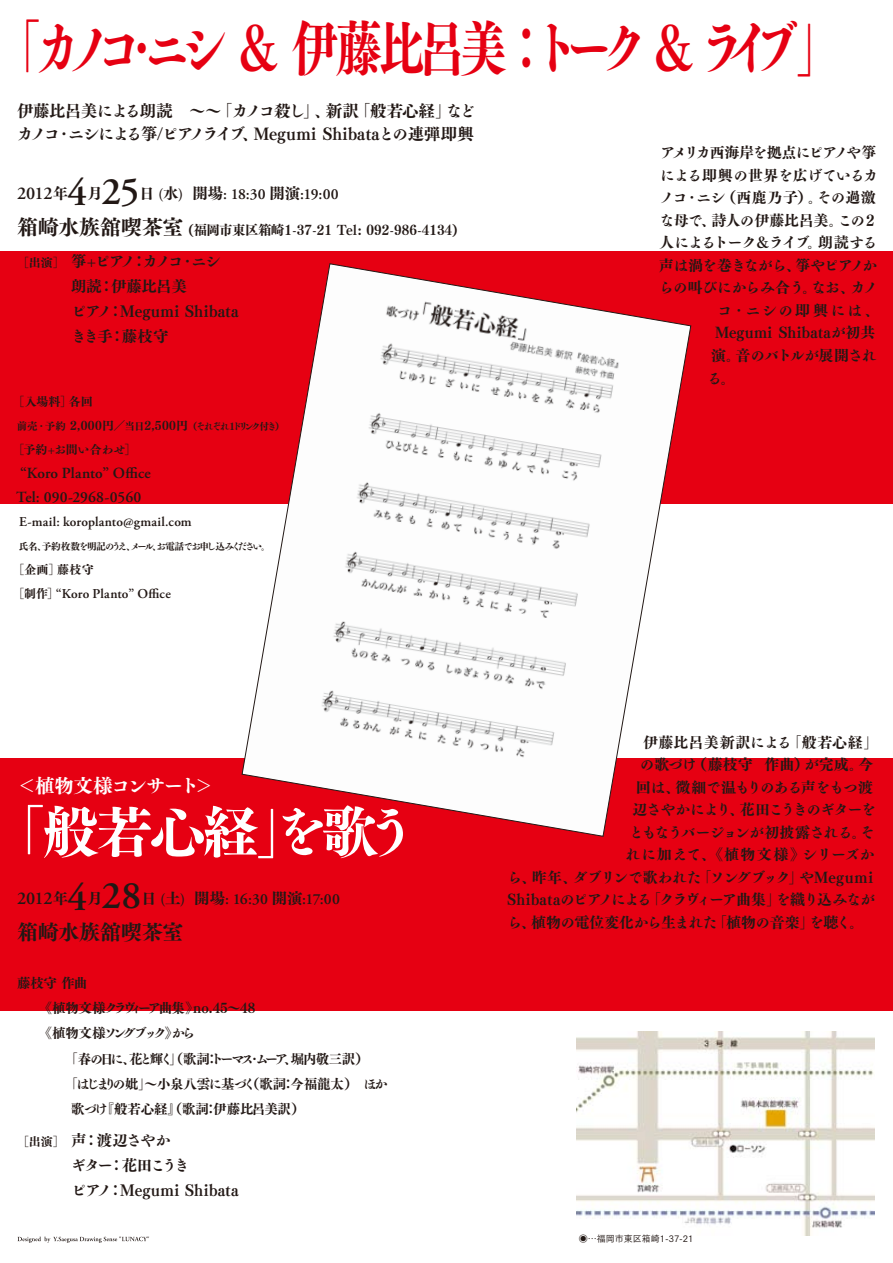
<style>
.page{position:relative;width:893px;height:1263px;background:#fff}
.page>*{position:absolute;margin:0;border:0;box-sizing:border-box;transform-origin:0 0}
.t1{font:60.6px "Tsuku AMD Min Std E";letter-spacing:-.23em;color:#e60012;scale:.77 1}
.t2{font:56.7px "Tsuku AMD Min Std E";letter-spacing:-.07em;color:#fff}
.t3{font:600 39px "Adobe Garamond Pro";color:#221815}
.t4{font:21px "Tsuku AMD Min Std E";letter-spacing:-.01em;color:#221815}
.t5{font:19.5px "Tsuku AMD Min Std E";letter-spacing:-.065em;color:#fff}
.t6{font:600 18px "Adobe Garamond Pro";letter-spacing:-.015em;color:#221815}
.t7{font:16.5px/22.5px "Tsuku AMD Min Std E";letter-spacing:-.055em;color:#221815}
.t8{font:15.45px/25.3px "Tsuku AMD Min Std E";letter-spacing:-.015em;color:#221815}
.t9{font:600 15.45px/24px "Adobe Garamond Pro";letter-spacing:.005em;color:#221815}
.t10{font:15px "Tsuku AMD Min Std E";letter-spacing:-.04em;color:#221815}
.t11{font:15px "Tsuku AMD Min Std E";letter-spacing:-.07em;color:#221815}
.t12{font:15px "Tsuku AMD Min Std E";letter-spacing:-.015em;color:#221815}
.t13{font:15px "Tsuku AMD Min Std E";letter-spacing:-.08em;color:#221815}
.t14{font:15px "Tsuku AMD Min Std E";letter-spacing:-.065em;color:#221815}
.t15{font:15px "Tsuku AMD Min Std E";letter-spacing:.035em;color:#221815}
.t16{font:15px "Tsuku AMD Min Std E";letter-spacing:-.1em;color:#221815}
.t17{font:15px "Tsuku AMD Min Std E";letter-spacing:.015em;color:#221815}
.t18{font:15px "Tsuku AMD Min Std E";letter-spacing:-.06em;color:#221815}
.t19{font:15px "Tsuku AMD Min Std E";letter-spacing:-.075em;color:#221815}
.t20{font:15px "Tsuku AMD Min Std E";color:#221815}
.t21{font:15px "Tsuku AMD Min Std E";letter-spacing:.01em;color:#221815}
.t22{font:15px "Tsuku AMD Min Std E";letter-spacing:-.01em;color:#221815}
.t23{font:15px "Tsuku AMD Min Std E";letter-spacing:-.02em;color:#221815}
.t24{font:15px "Tsuku AMD Min Std E";letter-spacing:.13em;color:#221815}
.t25{font:600 13.5px "Adobe Garamond Pro";letter-spacing:.015em;color:#221815}
.t26{font:13.5px/25.3px "Tsuku AMD Min Std E";letter-spacing:-.09em;color:#221815}
.t27{font:13.5px "Tsuku AMD Min Std E";color:#221815}
.t28{font:13.5px "Tsuku AMD Min Std E";letter-spacing:-.08em;color:#221815}
.t29{font:13.5px "Tsuku AMD Min Std E";letter-spacing:-.22em;color:#221815}
.t30{font:13.5px "Tsuku AMD Min Std E";letter-spacing:-.02em;color:#221815}
.t31{font:12px "Tsuku AMD Min Std E";letter-spacing:.03em;color:#221815}
.t32{font:12px "Tsuku AMD Min Std E";letter-spacing:.005em;color:#221815}
.t33{font:9.75px "Tsuku AMD Min Std E";letter-spacing:-.145em;color:#221815}
.t34{font:9px "Tsuku Go Pro M";color:#221815}
.s1{font-family:"Tsuku AMD Min Std E";font-weight:400;font-size:15.45px}
.s2{font-family:"Tsuku AMD Min Std E";font-weight:400}
.s3{font-size:21px}
.s4{font-size:12px}
.s5{font-size:10.5px}
.s6{font-size:9.75px}
.s7{font-family:"Tsuku AMD Min Std E";font-weight:400;font-size:12px}
</style>
<div class="page">
<div style="left:1px;top:251px;width:891px;height:253px;background:#e60012"></div>
<div style="left:1px;top:758px;width:891px;height:253px;background:#e60012"></div>
<img style="left:576px;top:1032px;width:298px;height:204px">
<svg style="left:241px;top:263px;width:450px;height:574px"></svg>
<svg style="left:18px;top:1236px;width:131px;height:7px"></svg>
<h1 class="t1" style="left:-6px;top:-7px;width:1102px">「カノコ・ニシ ＆ 伊藤比呂美 ：トーク ＆ ライブ」</h1>
<p class="t7" style="left:17px;top:97px;width:460px">伊藤比呂美による朗読　～～「カノコ殺し」、新訳「般若心経」などカノコ・ニシによる箏/ピアノライブ、Megumi Shibataとの連弾即興</p>
<p class="t6" style="left:17px;top:183px;width:53px">2012<span class="s1">年</span></p>
<h3 class="t3" style="left:68px;top:169px;width:74px">4 25</h3>
<p class="t8" style="left:87px;top:178px;width:17px">月</p>
<p class="t9" style="left:139px;top:182px;width:201px"><span class="s2">日</span> (<span class="s2">水</span>) <span class="s2">開場</span>: 18:30 <span class="s2">開演</span>:19:00</p>
<p class="t27" style="left:17px;top:218px;width:442px"><span class="s3">箱崎水族舘喫茶室</span> (福岡市東区箱崎1-37-21 Tel: 092-986-4134)</p>
<p class="t8" style="left:71px;top:246px;width:185px;text-indent:-54px"><span class="s4">［出演］</span> 箏+ピアノ：カノコ・ニシ<br>朗読：伊藤比呂美<br>ピアノ：Megumi Shibata　きき手：藤枝守</p>
<p class="t32" style="left:12px;top:391px;width:82px">［入場料］各回</p>
<p class="t31" style="left:17px;top:415px;width:269px"><span class="s5">前売・予約</span> 2,000円／<span class="s5">当日</span>2,500円 <span class="s6">（それぞれ1ドリンク付き）</span></p>
<p class="t32" style="left:12px;top:439px;width:126px">［予約+お問い合わせ］</p>
<p class="t9" style="left:16px;top:461px;width:136px">“Koro Planto” Office<br>Tel: 090-2968-0560</p>
<p class="t25" style="left:19px;top:514px;width:174px">E-mail: koroplanto@gmail.com</p>
<p class="t33" style="left:19px;top:538px;width:253px">氏名、予約枚数を明記のうえ、メール、お電話でお申し込みください。</p>
<p class="t32" style="left:12px;top:559px;width:83px">［企画］藤枝守</p>
<p class="t25" style="left:12px;top:586px;width:160px"><span class="s7">［制作］</span>“Koro Planto” Office</p>
<p class="t16" style="left:660px;top:139px;width:218px">アメリカ西海岸を拠点にピアノや箏</p>
<p class="t23" style="left:660px;top:162px;width:220px">による即興の世界を広げているカ</p>
<p class="t17" style="left:660px;top:184px;width:218px">ノコ・ニシ（西鹿乃子）。その過激</p>
<p class="t10" style="left:659px;top:207px;width:220px">な母で、詩人の伊藤比呂美。この２</p>
<p class="t18" style="left:659px;top:229px;width:220px">人によるトーク＆ライブ。朗読する</p>
<p class="t19" style="left:659px;top:252px;width:220px">声は渦を巻きながら、箏やピアノか</p>
<p class="t10" style="left:659px;top:274px;width:221px">らの叫びにからみ合う。なお、カノ</p>
<p class="t24" style="left:717px;top:297px;width:164px">コ・ニシの即興には、</p>
<p class="t20" style="left:715px;top:319px;width:162px">Megumi Shibataが初共</p>
<p class="t10" style="left:711px;top:342px;width:167px">演。音のバトルが展開され</p>
<p class="t10" style="left:707px;top:364px;width:30px">る。</p>
<h3 class="t5" style="left:17px;top:768px;width:198px">＜植物文様コンサート＞</h3>
<h2 class="t2" style="left:-11px;top:780px;width:471px">「般若心経」を歌う　</h2>
<p class="t6" style="left:17px;top:888px;width:53px">2012<span class="s1">年</span></p>
<h3 class="t3" style="left:68px;top:873px;width:75px">4 28</h3>
<p class="t8" style="left:87px;top:883px;width:17px">月</p>
<p class="t9" style="left:141px;top:887px;width:200px"><span class="s2">日</span> (<span class="s2">土</span>) <span class="s2">開場</span>: 16:30 <span class="s2">開演</span>:17:00</p>
<h3 class="t4" style="left:17px;top:913px;width:168px">箱崎水族舘喫茶室</h3>
<p class="t26" style="left:17px;top:968px;width:253px">藤枝守 作曲<br>　　《植物文様クラヴィーア曲集》no.45～48　　　《植物文様ソングブック》から</p>
<p class="t29" style="left:64px;top:1046px;width:306px">「春の日に、花と輝く」（歌詞：トーマス・ムーア、堀内敬三訳）</p>
<p class="t28" style="left:64px;top:1071px;width:352px">「はじまりの妣」～小泉八雲に基づく（歌詞：今福龍太）　ほか　　</p>
<p class="t30" style="left:71px;top:1097px;width:235px">歌づけ『般若心経』（歌詞：伊藤比呂美訳）</p>
<p class="t8" style="left:71px;top:1125px;width:169px;text-indent:-54px"><span class="s4">［出演］</span> 声：渡辺さやか<br>ギター：花田こうき<br>ピアノ：Megumi Shibata</p>
<p class="t21" style="left:643px;top:729px;width:237px">伊藤比呂美新訳による「般若心経」</p>
<p class="t22" style="left:640px;top:751px;width:235px">の歌づけ（藤枝守 作曲）が完成。今</p>
<p class="t14" style="left:636px;top:774px;width:238px">回は、微細で温もりのある声をもつ渡</p>
<p class="t13" style="left:632px;top:796px;width:245px">辺さやかにより、花田こうきのギターを</p>
<p class="t10" style="left:629px;top:819px;width:247px">ともなうバージョンが初披露される。そ</p>
<p class="t15" style="left:625px;top:841px;width:251px">れに加えて、《植物文様》シリーズか</p>
<p class="t12" style="left:507px;top:864px;width:368px">ら、昨年、ダブリンで歌われた「ソングブック」やMegumi</p>
<p class="t11" style="left:507px;top:886px;width:369px">Shibataのピアノによる「クラヴィーア曲集」を織り込みなが</p>
<p class="t10" style="left:507px;top:909px;width:359px">ら、植物の電位変化から生まれた「植物の音楽」を聴く。</p>
<p class="t34" style="left:579px;top:1231px;width:116px">◉…福岡市東区箱崎1-37-21</p>
</div>
